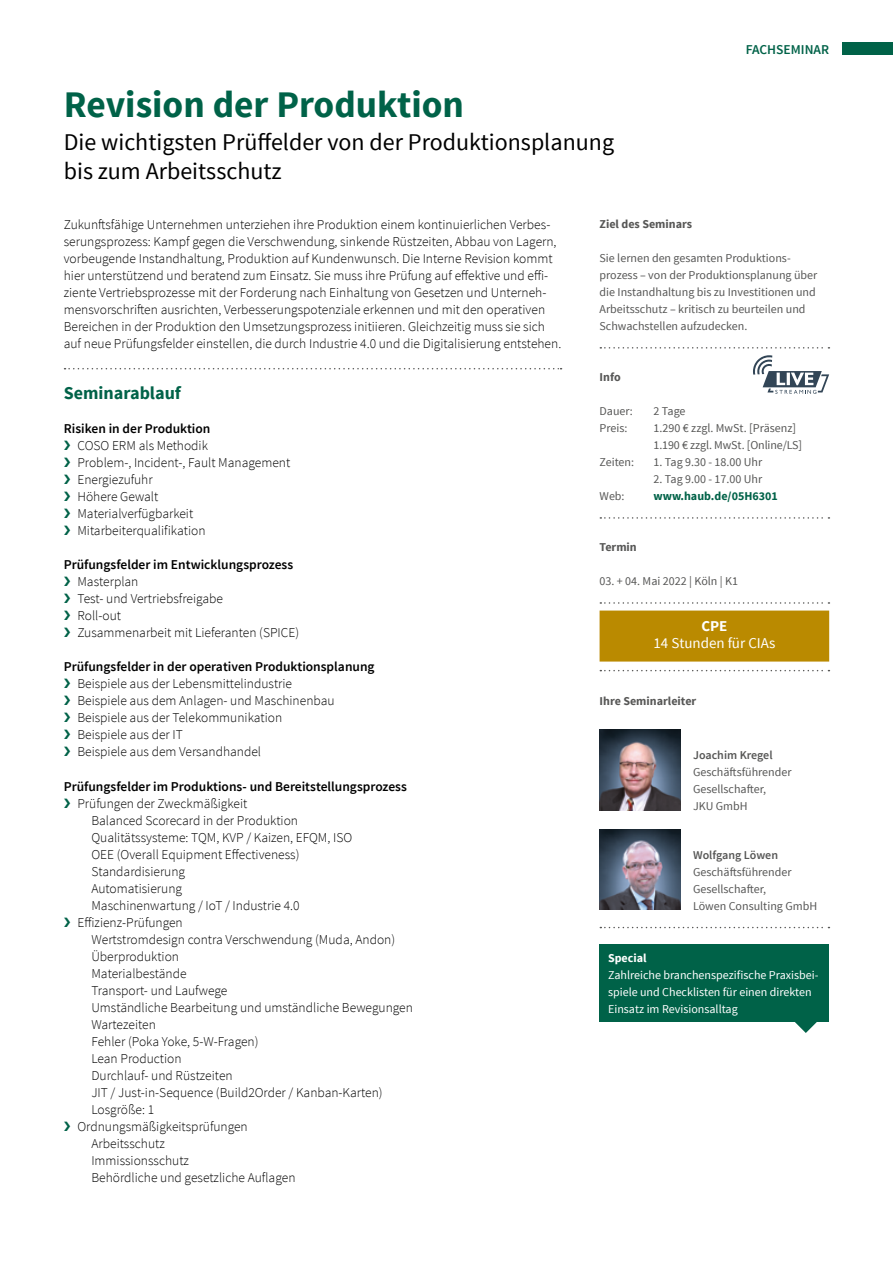
<style>
.page{position:relative;width:893px;height:1263px;background:#fff}
.page>*{position:absolute;margin:0;border:0;box-sizing:border-box;transform-origin:0 0}
.t1{font:700 37.5px "Source Sans Pro";color:#006248}
.t2{font:24px/28.8px "Source Sans Pro";color:#000}
.t3{font:700 18px "Source Sans Pro";color:#006248}
.t4{font:15px "Source Sans Pro";color:#fff}
.t5{font:700 15px "Source Sans Pro";color:#fff}
.t6{font:300 13.5px/17px "Source Sans Pro";color:#000}
.t7{font:600 13.5px "Source Sans Pro";color:#000}
.t8{font:600 13.5px "Source Sans Pro";color:#006248}
.t9{font:12px/17px "Source Sans Pro";color:#575756}
.t10{font:12px/17px "Source Sans Pro";color:#fff}
.t11{font:700 12px "Source Sans Pro";color:#575756}
.t12{font:600 12px "Source Sans Pro";color:#575756}
.t13{font:700 12px "Source Sans Pro";color:#006248}
.t14{font:700 12px "Source Sans Pro";color:#fff}
.s1{font-weight:600}
.s2{color:#006248}
</style>
<div class="page">
<div style="left:842px;top:43px;width:51px;height:12px;background:#006248"></div>
<svg style="left:600px;top:347px;width:229px;height:2px"></svg>
<svg style="left:600px;top:517px;width:229px;height:2px"></svg>
<svg style="left:600px;top:602px;width:229px;height:2px"></svg>
<div style="left:600px;top:610px;width:229px;height:51px;background:#ba8a00"></div>
<svg style="left:600px;top:670px;width:229px;height:1px"></svg>
<svg style="left:600px;top:927px;width:229px;height:1px"></svg>
<img style="left:600px;top:730px;width:80px;height:80px">
<img style="left:600px;top:829px;width:80px;height:81px">
<div style="left:600px;top:945px;width:229px;height:77px;background:#006248"></div>
<svg style="left:795px;top:1022px;width:22px;height:11px"></svg>
<svg style="left:753px;top:355px;width:76px;height:39px"></svg>
<svg style="left:65px;top:368px;width:497px;height:1px"></svg>
<h1 class="t1" style="left:64px;top:81px;width:402px">Revision der Produktion</h1>
<h2 class="t2" style="left:64px;top:129px;width:552px">Die wichtigsten Prüffelder von der Produktionsplanung bis zum Arbeitsschutz</h2>
<p class="t8" style="left:746px;top:40px;width:85px">FACHSEMINAR</p>
<p class="t6" style="left:64px;top:216px;width:499px">Zukunftsfähige Unternehmen unterziehen ihre Produktion einem kontinuierlichen Verbes&shy;serungsprozess: Kampf gegen die Verschwendung, sinkende Rüstzeiten, Abbau von Lagern, vorbeugende Instandhaltung, Produktion auf Kundenwunsch. Die Interne Revision kommt hier unterstützend und beratend zum Einsatz. Sie muss ihre Prüfung auf effektive und effi&shy;ziente Vertriebsprozesse mit der Forderung nach Einhaltung von Gesetzen und Unterneh&shy;mensvorschriften ausrichten, Verbesserungspotenziale erkennen und mit den operativen Bereichen in der Produktion den Umsetzungsprozess initiieren. Gleichzeitig muss sie sich auf neue Prüfungsfelder einstellen, die durch Industrie 4.0 und die Digitalisierung entstehen.</p>
<h3 class="t3" style="left:64px;top:382px;width:119px">Seminarablauf</h3>
<p class="t6" style="left:64px;top:420px;width:228px"><span class="s1">Risiken in der Produktion<br></span><span class="s2">❯</span> COSO ERM als Methodik<br><span class="s2">❯</span> Problem-, Incident-, Fault Management <span class="s2">❯</span> Energiezufuhr<br><span class="s2">❯</span> Höhere Gewalt<br><span class="s2">❯</span> Materialverfügbarkeit<br><span class="s2">❯</span> Mitarbeiterqualifikation</p>
<p class="t6" style="left:64px;top:556px;width:237px"><span class="s1">Prüfungsfelder im Entwicklungsprozess </span><span class="s2">❯</span> Masterplan<br><span class="s2">❯</span> Test- und Vertriebsfreigabe<br><span class="s2">❯</span> Roll-out<br><span class="s2">❯</span> Zusammenarbeit mit Lieferanten (SPICE)</p>
<p class="t6" style="left:64px;top:658px;width:312px"><span class="s1">Prüfungsfelder in der operativen Produktionsplanung </span><span class="s2">❯</span> Beispiele aus der Lebensmittelindustrie<br><span class="s2">❯</span> Beispiele aus dem Anlagen- und Maschinenbau<br><span class="s2">❯</span> Beispiele aus der Telekommunikation<br><span class="s2">❯</span> Beispiele aus der IT<br><span class="s2">❯</span> Beispiele aus dem Versandhandel</p>
<p class="t7" style="left:64px;top:777px;width:345px">Prüfungsfelder im Produktions- und Bereitstellungsprozess</p>
<p class="t6" style="left:64px;top:795px;width:185px"><span class="s2">❯</span> Prüfungen der Zweckmäßigkeit</p>
<p class="t6" style="left:91px;top:812px;width:208px">Balanced Scorecard in der Produktion</p>
<p class="t6" style="left:91px;top:829px;width:262px">Qualitätssysteme: TQM, KVP / Kaizen, EFQM, ISO</p>
<p class="t6" style="left:91px;top:846px;width:210px">OEE (Overall Equipment Effectiveness)</p>
<p class="t6" style="left:91px;top:863px;width:95px">Standardisierung</p>
<p class="t6" style="left:91px;top:880px;width:92px">Automatisierung</p>
<p class="t6" style="left:91px;top:897px;width:210px">Maschinenwartung / IoT / Industrie 4.0</p>
<p class="t6" style="left:64px;top:914px;width:121px"><span class="s2">❯</span> Effizienz-Prüfungen</p>
<p class="t6" style="left:91px;top:931px;width:305px">Wertstromdesign contra Verschwendung (Muda, Andon)</p>
<p class="t6" style="left:91px;top:948px;width:89px">Überproduktion</p>
<p class="t6" style="left:91px;top:965px;width:97px">Materialbestände</p>
<p class="t6" style="left:91px;top:982px;width:137px">Transport- und Laufwege</p>
<p class="t6" style="left:91px;top:999px;width:323px">Umständliche Bearbeitung und umständliche Bewegungen</p>
<p class="t6" style="left:91px;top:1016px;width:66px">Wartezeiten</p>
<p class="t6" style="left:91px;top:1033px;width:169px">Fehler (Poka Yoke, 5-W-Fragen)</p>
<p class="t6" style="left:91px;top:1050px;width:92px">Lean Production</p>
<p class="t6" style="left:91px;top:1067px;width:143px">Durchlauf- und Rüstzeiten</p>
<p class="t6" style="left:91px;top:1084px;width:293px">JIT / Just-in-Sequence (Build2Order / Kanban-Karten)</p>
<p class="t6" style="left:91px;top:1101px;width:64px">Losgröße: 1</p>
<p class="t6" style="left:64px;top:1118px;width:186px"><span class="s2">❯</span> Ordnungsmäßigkeitsprüfungen</p>
<p class="t6" style="left:91px;top:1135px;width:75px">Arbeitsschutz</p>
<p class="t6" style="left:91px;top:1152px;width:99px">Immissionsschutz</p>
<p class="t6" style="left:91px;top:1169px;width:206px">Behördliche und gesetzliche Auflagen</p>
<p class="t11" style="left:600px;top:216px;width:94px">Ziel des Seminars</p>
<p class="t9" style="left:600px;top:250px;width:219px">Sie lernen den gesamten Produktions&shy;prozess – von der Produktionsplanung über die Instandhaltung bis zu Investitionen und Arbeitsschutz – kritisch zu beurteilen und Schwachstellen aufzudecken.</p>
<p class="t11" style="left:600px;top:369px;width:23px">Info</p>
<p class="t9" style="left:600px;top:403px;width:35px">Dauer:</p>
<p class="t9" style="left:654px;top:403px;width:33px">2 Tage</p>
<p class="t9" style="left:600px;top:420px;width:29px">Preis:</p>
<p class="t9" style="left:654px;top:420px;width:150px">1.290 € zzgl. MwSt. [Präsenz]<br>1.190 € zzgl. MwSt. [Online/LS]</p>
<p class="t9" style="left:600px;top:454px;width:36px">Zeiten:</p>
<p class="t9" style="left:654px;top:454px;width:110px">1. Tag 9.30 - 18.00 Uhr</p>
<p class="t9" style="left:654px;top:471px;width:110px">2. Tag 9.00 - 17.00 Uhr</p>
<p class="t9" style="left:600px;top:488px;width:27px">Web:</p>
<p class="t13" style="left:654px;top:488px;width:126px">www.haub.de/05H6301</p>
<p class="t11" style="left:600px;top:539px;width:39px">Termin</p>
<p class="t9" style="left:600px;top:573px;width:140px">03. + 04. Mai 2022 | Köln | K1</p>
<p class="t5" style="left:701px;top:617px;width:28px">CPE</p>
<p class="t4" style="left:653px;top:634px;width:123px">14 Stunden für CIAs</p>
<p class="t11" style="left:600px;top:694px;width:98px">Ihre Seminarleiter</p>
<p class="t12" style="left:693px;top:748px;width:81px">Joachim Kregel</p>
<p class="t9" style="left:693px;top:764px;width:100px">Geschäftsführender<br>Gesellschafter,<br>JKU GmbH</p>
<p class="t12" style="left:693px;top:847px;width:86px">Wolfgang Löwen</p>
<p class="t9" style="left:693px;top:863px;width:126px">Geschäftsführender<br>Gesellschafter,<br>Löwen Consulting GmbH</p>
<p class="t14" style="left:608px;top:950px;width:40px">Special</p>
<p class="t10" style="left:608px;top:967px;width:212px">Zahlreiche branchenspezifische Praxisbei&shy;spiele und Checklisten für einen direkten<br>Einsatz im Revisionsalltag</p>
</div>
